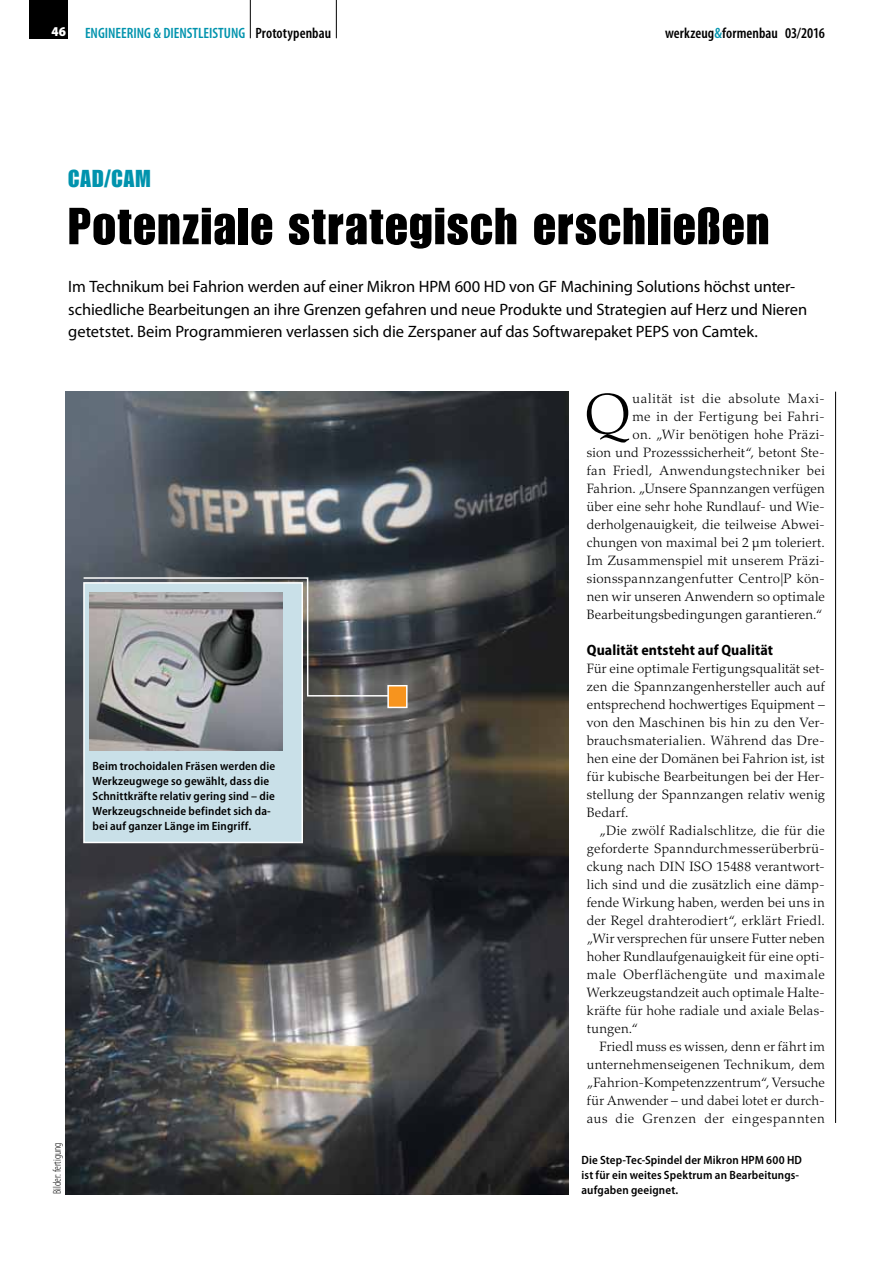
<style>
.page{position:relative;width:893px;height:1263px;background:#fff}
.page>*{position:absolute;margin:0;border:0;box-sizing:border-box;transform-origin:0 0}
.t1{font:300 57.15px "Palatino LT Std";color:#000}
.t2{font:51px "Impact LT Std";letter-spacing:.03em;color:#000}
.t3{font:24px "Impact LT Std";letter-spacing:.035em;color:#0093ad}
.t4{font:16.5px/22.5px "Myriad Pro";letter-spacing:-.005em;color:#000}
.t5{font:600 condensed 15px "Myriad Pro";color:#0093ad}
.t6{font:700 semi-condensed 15px "Myriad Pro";letter-spacing:.005em;color:#000}
.t7{font:600 condensed 15px "Myriad Pro";letter-spacing:.005em;color:#000}
.t8{font:300 13.5px/18px "Palatino LT Std";letter-spacing:.02em;color:#000;text-align:justify}
.t9{font:900 semi-condensed 13.5px "Myriad Pro";color:#fff}
.t10{font:600 semi-condensed 12px/15px "Myriad Pro";letter-spacing:.01em;color:#000}
.t11{font:300 condensed 11.25px "Myriad Pro";color:#000}
.s1{color:#000}
.s2{color:#0093ad}
</style>
<div class="page">
<hr style="left:250px;top:0;width:1px;height:38px;background:#000">
<hr style="left:336px;top:0;width:1px;height:38px;background:#000">
<div style="left:30px;top:0;width:38px;height:38px;background:#000"></div>
<img style="left:65px;top:392px;width:503px;height:803px">
<div style="left:83px;top:582px;width:220px;height:261px;background:#c9e0e8;border:2px solid #fff"></div>
<svg style="left:82px;top:576px;width:317px;height:121px"></svg>
<div style="left:387px;top:685px;width:21px;height:23px;background:#f7941e;border:2px solid #fff"></div>
<img style="left:90px;top:592px;width:192px;height:159px">
<hr style="left:835px;top:392px;width:1px;height:731px;background:#000">
<p class="t9" style="left:51px;top:24px;width:16px">46</p>
<p class="t5" style="left:85px;top:25px;width:248px">ENGINEERING &amp; DIENSTLEISTUNG <span class="s1">Prototypenbau</span></p>
<p class="t7" style="left:665px;top:25px;width:161px">werkzeug<span class="s2">&amp;</span>formenbau 03/2016</p>
<h3 class="t3" style="left:68px;top:165px;width:84px">CAD/CAM</h3>
<h2 class="t2" style="left:68px;top:196px;width:703px">Potenziale strategisch erschließen</h2>
<p class="t4" style="left:68px;top:276px;width:740px">Im Technikum bei Fahrion werden auf einer Mikron HPM 600 HD von GF Machining Solutions höchst unter&shy;schiedliche Bearbeitungen an ihre Grenzen gefahren und neue Produkte und Strategien auf Herz und Nieren getetstet. Beim Programmieren verlassen sich die Zerspaner auf das Softwarepaket PEPS von Camtek.</p>
<p class="t10" style="left:92px;top:758px;width:184px">Beim trochoidalen Fräsen werden die Werkzeugwege so gewählt, dass die Schnittkräfte relativ gering sind – die Werkzeugschneide befindet sich da&shy;bei auf ganzer Länge im Eingriff.</p>
<p class="t11" style="left:51px;top:1194px;width:53px;rotate:-90deg">Bilder: fertigung</p>
<p class="t8" style="left:587px;top:389px;width:240px;text-align:right">ualität ist die absolute Maxi-<br>me in der Fertigung bei Fahri-<br>on. „Wir benötigen hohe Präzi-<br>sion und Prozesssicherheit“, betont Ste&shy;fan Friedl, Anwendungstechniker bei Fahrion. „Unsere Spannzangen verfügen über eine sehr hohe Rundlauf- und Wie&shy;derholgenauigkeit, die teilweise Abwei&shy;chungen von maximal bei 2 µm toleriert.<br>Im Zusammenspiel mit unserem Präzi&shy;sionsspannzangenfutter Centro|P kön&shy;nen wir unseren Anwendern so optimale Bearbeitungsbedingungen garantieren.“</p>
<p class="t6" style="left:587px;top:641px;width:188px">Qualität entsteht auf Qualität</p>
<p class="t8" style="left:587px;top:659px;width:240px">Für eine optimale Fertigungsqualität set&shy;zen die Spannzangenhersteller auch auf entsprechend hochwertiges Equipment – von den Maschinen bis hin zu den Ver&shy;brauchsmaterialien. Während das Dre&shy;hen eine der Domänen bei Fahrion ist, ist für kubische Bearbeitungen bei der Her&shy;stellung der Spannzangen relativ wenig Bedarf.</p>
<p class="t8" style="left:587px;top:821px;width:240px;text-indent:13px">„Die zwölf Radialschlitze, die für die geforderte Spanndurchmesserüberbrü&shy;ckung nach DIN ISO 15488 verantwort&shy;lich sind und die zusätzlich eine dämp&shy;fende Wirkung haben, werden bei uns in der Regel drahterodiert“, erklärt Friedl. „Wir versprechen für unsere Futter neben hoher Rundlaufgenauigkeit für eine opti&shy;male Oberflächengüte und maximale Werkzeugstandzeit auch optimale Halte&shy;kräfte für hohe radiale und axiale Belas&shy;tungen.“</p>
<p class="t8" style="left:587px;top:1037px;width:240px;text-indent:13px">Friedl muss es wissen, denn er fährt im unternehmenseigenen Technikum, dem „Fahrion-Kompetenzzentrum“, Versuche für Anwender – und dabei lotet er durch&shy;aus die Grenzen der eingespannten</p>
<h1 class="t1" style="left:584px;top:381px;width:48px">Q</h1>
<p class="t10" style="left:581px;top:1152px;width:222px">Die Step-Tec-Spindel der Mikron HPM 600 HD ist für ein weites Spektrum an Bearbeitungs-</p>
<p class="t10" style="left:581px;top:1182px;width:98px">aufgaben geeignet.</p>
</div>
